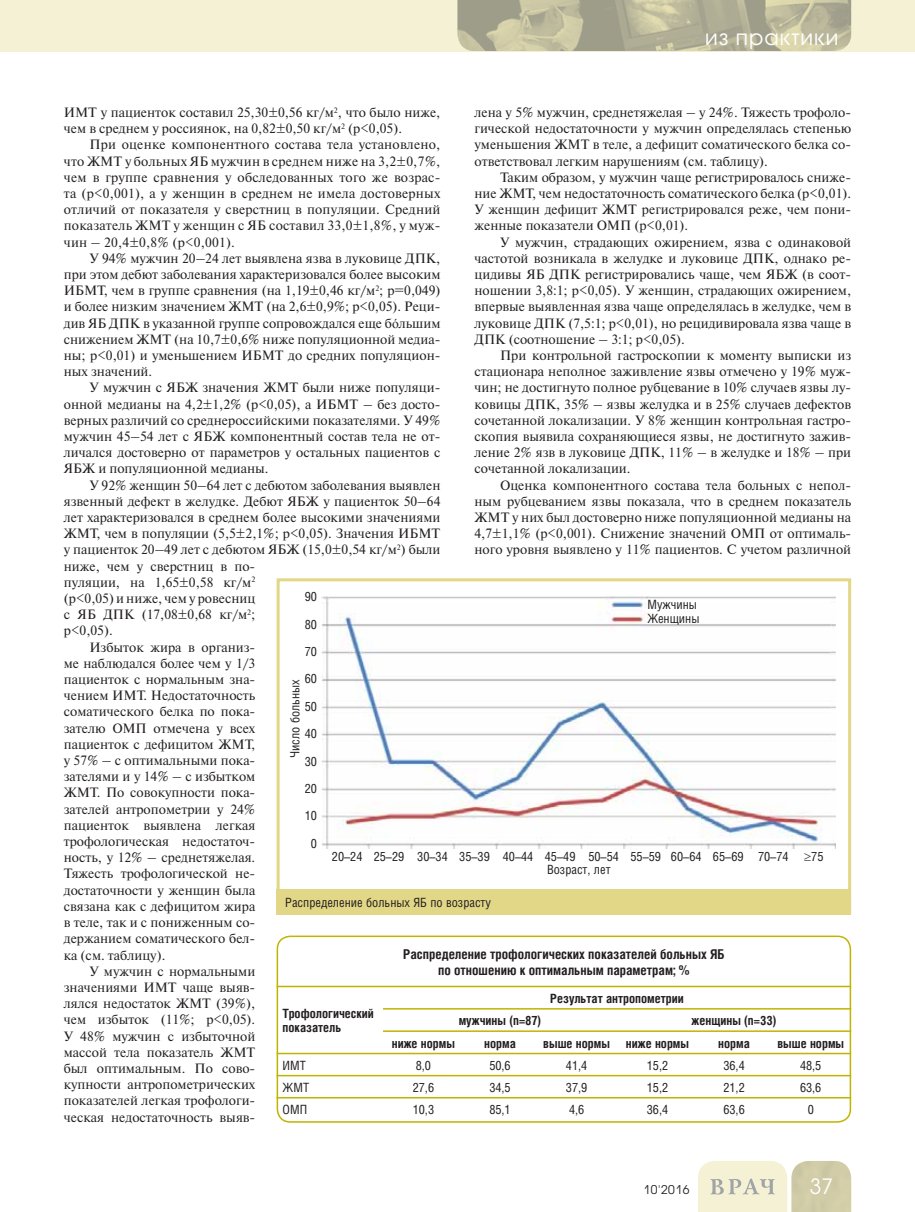
<style>
.page{position:relative;width:915px;height:1212px;background:#fff}
.page>*{position:absolute;margin:0;border:0;box-sizing:border-box;transform-origin:0 0}
.t1{font:21px "Avant Garde Gothic C";letter-spacing:.05em;color:#fff}
.t2{font:13.5px/16.2px "Newton C";color:#231f20;text-align:justify}
.t3{font:700 13.5px/16.2px "Helios Cond";color:#231f20;text-align:center}
.t4{font:12.75px/27.5px "Helios Cond";color:#231f20;text-align:center}
.t5{font:700 12.75px/13.5px "Helios Cond";color:#231f20}
.t6{font:12px "Avant Garde Gothic C";letter-spacing:.05em;color:#231f20}
.s1{font-family:"Times New Roman"}
</style>
<div class="page">
<div style="left:0;top:0;width:914px;height:51px;background:#f5f1d5"></div>
<svg style="left:698px;top:1161px;width:152px;height:51px;background:#e3e0c4"></svg>
<img style="left:457px;top:0;width:393px;height:51px">
<div style="left:276px;top:935px;width:574px;height:188px;border:2px solid #c1b400;border-radius:13px"></div>
<hr style="left:276px;top:986px;width:574px;height:1px;background:#c1b400">
<hr style="left:383px;top:1008px;width:467px;height:1px;background:#c1b400">
<hr style="left:383px;top:1030px;width:467px;height:2px;background:#c1b400">
<hr style="left:276px;top:1053px;width:574px;height:1px;background:#c1b400">
<hr style="left:276px;top:1075px;width:574px;height:1px;background:#c1b400">
<hr style="left:276px;top:1097px;width:574px;height:1px;background:#c1b400">
<img style="left:321px;top:596px;width:514px;height:253px">
<div style="left:276px;top:578px;width:574px;height:336px;border:3px solid #e1d786"></div>
<div style="left:276px;top:889px;width:574px;height:25px;background:#e1d786"></div>
<h1 class="t1" style="left:704px;top:27px;width:135px">из практики</h1>
<p class="t2" style="left:474px;top:106px;width:378px">лена у 5% мужчин, среднетяжелая – у 24%. Тяжесть трофоло&shy;гической недостаточности у мужчин определялась степенью уменьшения ЖМТ в теле, а дефицит соматического белка со&shy;ответствовал легким нарушениям (см. таблицу).</p>
<p class="t2" style="left:474px;top:170px;width:378px;text-indent:26px">Таким образом, у мужчин чаще регистрировалось сниже&shy;ние ЖМТ, чем недостаточность соматического белка (p&lt;0,01).<br>У женщин дефицит ЖМТ регистрировался реже, чем пони&shy;женные показатели ОМП (p&lt;0,01).</p>
<p class="t2" style="left:474px;top:235px;width:378px;text-indent:26px">У мужчин, страдающих ожирением, язва с одинаковой частотой возникала в желудке и луковице ДПК, однако ре&shy;цидивы ЯБ ДПК регистрировались чаще, чем ЯБЖ (в соот&shy;ношении 3,8:1; p&lt;0,05). У женщин, страдающих ожирением, впервые выявленная язва чаще определялась в желудке, чем в луковице ДПК (7,5:1; p&lt;0,01), но рецидивировала язва чаще в ДПК (соотношение – 3:1; p&lt;0,05).</p>
<p class="t2" style="left:474px;top:349px;width:378px;text-indent:26px">При контрольной гастроскопии к моменту выписки из стационара неполное заживление язвы отмечено у 19% муж&shy;чин; не достигнуто полное рубцевание в 10% случаев язвы лу&shy;ковицы ДПК, 35% – язвы желудка и в 25% случаев дефектов сочетанной локализации. У 8% женщин контрольная гастро&shy;скопия выявила сохраняющиеся язвы, не достигнуто зажив&shy;ление 2% язв в луковице ДПК, 11% – в желудке и 18% – при сочетанной локализации.</p>
<p class="t2" style="left:474px;top:478px;width:378px;text-indent:26px">Оценка компонентного состава тела больных с непол&shy;ным рубцеванием язвы показала, что в среднем показатель ЖМТ у них был достоверно ниже популяционной медианы на 4,7±1,1% (p&lt;0,001). Снижение значений ОМП от оптималь&shy;ного уровня выявлено у 11% пациентов. С учетом различной</p>
<p class="t2" style="left:64px;top:106px;width:378px">ИМТ у пациенток составил 25,30±0,56 кг/м<sup>2</sup>, что было ниже, чем в среднем у россиянок, на 0,82±0,50 кг/м<sup>2</sup> (p&lt;0,05).</p>
<p class="t2" style="left:64px;top:138px;width:378px;text-indent:26px">При оценке компонентного состава тела установлено, что ЖМТ у больных ЯБ мужчин в среднем ниже на 3,2±0,7%, чем в группе сравнения у обследованных того же возрас&shy;та (p&lt;0,001), а у женщин в среднем не имела достоверных отличий от показателя у сверстниц в популяции. Средний показатель ЖМТ у женщин с ЯБ составил 33,0±1,8%, у муж&shy;чин – 20,4±0,8% (p&lt;0,001).</p>
<p class="t2" style="left:64px;top:251px;width:378px;text-indent:26px">У 94% мужчин 20–24 лет выявлена язва в луковице ДПК, при этом дебют заболевания характеризовался более высоким ИБМТ, чем в группе сравнения (на 1,19±0,46 кг/м<sup>2</sup>; p=0,049) и более низким значением ЖМТ (на 2,6±0,9%; p&lt;0,05). Реци&shy;див ЯБ ДПК в указанной группе сопровождался еще б<span class="s1">ό</span>льшим снижением ЖМТ (на 10,7±0,6% ниже популяционной медиа&shy;ны; p&lt;0,01) и уменьшением ИБМТ до средних популяцион&shy;ных значений.</p>
<p class="t2" style="left:64px;top:381px;width:378px;text-indent:26px">У мужчин с ЯБЖ значения ЖМТ были ниже популяци&shy;онной медианы на 4,2±1,2% (p&lt;0,05), а ИБМТ – без досто&shy;верных различий со среднероссийскими показателями. У 49% мужчин 45–54 лет с ЯБЖ компонентный состав тела не от&shy;личался достоверно от параметров у остальных пациентов с ЯБЖ и популяционной медианы.</p>
<p class="t2" style="left:89px;top:478px;width:352px">У 92% женщин 50–64 лет с дебютом заболевания выявлен</p>
<p class="t2" style="left:64px;top:494px;width:378px">язвенный дефект в желудке. Дебют ЯБЖ у пациенток 50–64</p>
<p class="t2" style="left:64px;top:511px;width:378px">лет характеризовался в среднем более высокими значениями</p>
<p class="t2" style="left:64px;top:527px;width:378px">ЖМТ, чем в популяции (5,5±2,1%; p&lt;0,05). Значения ИБМТ</p>
<p class="t2" style="left:64px;top:543px;width:378px">у пациенток 20–49 лет с дебютом ЯБЖ (15,0±0,54 кг/м<sup>2</sup>) были</p>
<p class="t2" style="left:64px;top:559px;width:193px">ниже, чем у сверстниц в по-</p>
<p class="t2" style="left:64px;top:575px;width:193px">пуляции, на 1,65±0,58 кг/м<sup>2</sup></p>
<p class="t2" style="left:64px;top:592px;width:193px">(p&lt;0,05) и ниже, чем у ровесниц</p>
<p class="t2" style="left:64px;top:608px;width:193px">с ЯБ ДПК (17,08±0,68 кг/м<sup>2</sup>;</p>
<p class="t2" style="left:64px;top:624px;width:50px">p&lt;0,05).</p>
<p class="t2" style="left:89px;top:640px;width:167px">Избыток жира в организ-</p>
<p class="t2" style="left:64px;top:656px;width:193px">ме наблюдался более чем у 1/3</p>
<p class="t2" style="left:64px;top:673px;width:193px">пациенток с нормальным зна-</p>
<p class="t2" style="left:64px;top:689px;width:193px">чением ИМТ. Недостаточность</p>
<p class="t2" style="left:64px;top:705px;width:193px">соматического белка по пока-</p>
<p class="t2" style="left:64px;top:721px;width:193px">зателю ОМП отмечена у всех</p>
<p class="t2" style="left:64px;top:737px;width:193px">пациенток с дефицитом ЖМТ,</p>
<p class="t2" style="left:64px;top:754px;width:193px">у 57% – с оптимальными пока-</p>
<p class="t2" style="left:64px;top:770px;width:193px">зателями и у 14% – с избытком</p>
<p class="t2" style="left:64px;top:786px;width:193px">ЖМТ. По совокупности пока-</p>
<p class="t2" style="left:64px;top:802px;width:193px">зателей антропометрии у 24%</p>
<p class="t2" style="left:64px;top:818px;width:193px">пациенток выявлена легкая</p>
<p class="t2" style="left:64px;top:835px;width:193px">трофологическая недостаточ-</p>
<p class="t2" style="left:64px;top:851px;width:193px">ность, у 12% – среднетяжелая.</p>
<p class="t2" style="left:64px;top:867px;width:193px">Тяжесть трофологической не-</p>
<p class="t2" style="left:64px;top:883px;width:193px">достаточности у женщин была</p>
<p class="t2" style="left:64px;top:899px;width:193px">связана как с дефицитом жира</p>
<p class="t2" style="left:64px;top:916px;width:193px">в теле, так и с пониженным со-</p>
<p class="t2" style="left:64px;top:932px;width:193px">держанием соматического бел-</p>
<p class="t2" style="left:64px;top:948px;width:103px">ка (см. таблицу).</p>
<p class="t2" style="left:89px;top:964px;width:167px">У мужчин с нормальными</p>
<p class="t2" style="left:64px;top:980px;width:193px">значениями ИМТ чаще выяв-</p>
<p class="t2" style="left:64px;top:997px;width:193px">лялся недостаток ЖМТ (39%),</p>
<p class="t2" style="left:64px;top:1013px;width:193px">чем избыток (11%; p&lt;0,05).</p>
<p class="t2" style="left:64px;top:1029px;width:193px">У 48% мужчин с избыточной</p>
<p class="t2" style="left:64px;top:1045px;width:193px">массой тела показатель ЖМТ</p>
<p class="t2" style="left:64px;top:1061px;width:193px">был оптимальным. По сово-</p>
<p class="t2" style="left:64px;top:1078px;width:193px">купности антропометрических</p>
<p class="t2" style="left:64px;top:1094px;width:193px">показателей легкая трофологи-</p>
<p class="t2" style="left:64px;top:1110px;width:193px">ческая недостаточность выяв-</p>
<p class="t4" style="left:305px;top:584px;width:14px">90<br>80<br>70<br>60<br>50<br>40<br>30<br>20<br>10<br>0</p>
<p class="t4" style="left:647px;top:599px;width:53px;line-height:13.5px;text-align:left">Мужчины<br>Женщины</p>
<p class="t4" style="left:282px;top:758px;width:80px;rotate:-90deg">Число больных</p>
<p class="t4" style="left:332px;top:851px;width:493px;line-height:13.5px">20–24 25–29 30–34 35–39 40–44 45–49 50–54 55–59 60–64 65–69 70–74 ≥75<br>Возраст, лет</p>
<p class="t4" style="left:285px;top:890px;width:207px">Распределение больных ЯБ по возрасту</p>
<p class="t3" style="left:403px;top:948px;width:323px">Распределение трофологических показателей больных ЯБ по отношению к оптимальным параметрам; %</p>
<p class="t5" style="left:550px;top:993px;width:135px">Результат антропометрии</p>
<p class="t5" style="left:282px;top:1008px;width:93px">Трофологический показатель</p>
<p class="t5" style="left:458px;top:1015px;width:84px">мужчины (n=87)</p>
<p class="t5" style="left:691px;top:1015px;width:86px">женщины (n=33)</p>
<p class="t5" style="left:392px;top:1037px;width:65px">ниже нормы</p>
<p class="t5" style="left:484px;top:1037px;width:33px">норма</p>
<p class="t5" style="left:543px;top:1037px;width:147px">выше нормы ниже нормы</p>
<p class="t5" style="left:718px;top:1037px;width:33px">норма</p>
<p class="t5" style="left:777px;top:1037px;width:68px">выше нормы</p>
<p class="t4" style="left:282px;top:1053px;width:25px">ИМТ</p>
<p class="t4" style="left:415px;top:1053px;width:17px">8,0</p>
<p class="t4" style="left:489px;top:1053px;width:23px">50,6</p>
<p class="t4" style="left:565px;top:1053px;width:23px">41,4</p>
<p class="t4" style="left:646px;top:1053px;width:23px">15,2</p>
<p class="t4" style="left:723px;top:1053px;width:23px">36,4</p>
<p class="t4" style="left:799px;top:1053px;width:23px">48,5</p>
<p class="t4" style="left:282px;top:1075px;width:28px">ЖМТ</p>
<p class="t4" style="left:412px;top:1075px;width:23px">27,6</p>
<p class="t4" style="left:489px;top:1075px;width:23px">34,5</p>
<p class="t4" style="left:565px;top:1075px;width:23px">37,9</p>
<p class="t4" style="left:646px;top:1075px;width:23px">15,2</p>
<p class="t4" style="left:723px;top:1075px;width:23px">21,2</p>
<p class="t4" style="left:799px;top:1075px;width:23px">63,6</p>
<p class="t4" style="left:282px;top:1097px;width:26px">ОМП</p>
<p class="t4" style="left:412px;top:1097px;width:23px">10,3</p>
<p class="t4" style="left:489px;top:1097px;width:23px">85,1</p>
<p class="t4" style="left:568px;top:1097px;width:17px">4,6</p>
<p class="t4" style="left:646px;top:1097px;width:23px">36,4</p>
<p class="t4" style="left:723px;top:1097px;width:23px">63,6</p>
<p class="t4" style="left:807px;top:1097px;width:8px">0</p>
<p class="t6" style="left:643px;top:1184px;width:47px">10'2016</p>
<h1 class="t1" style="left:809px;top:1177px;width:25px">37</h1>
</div>
